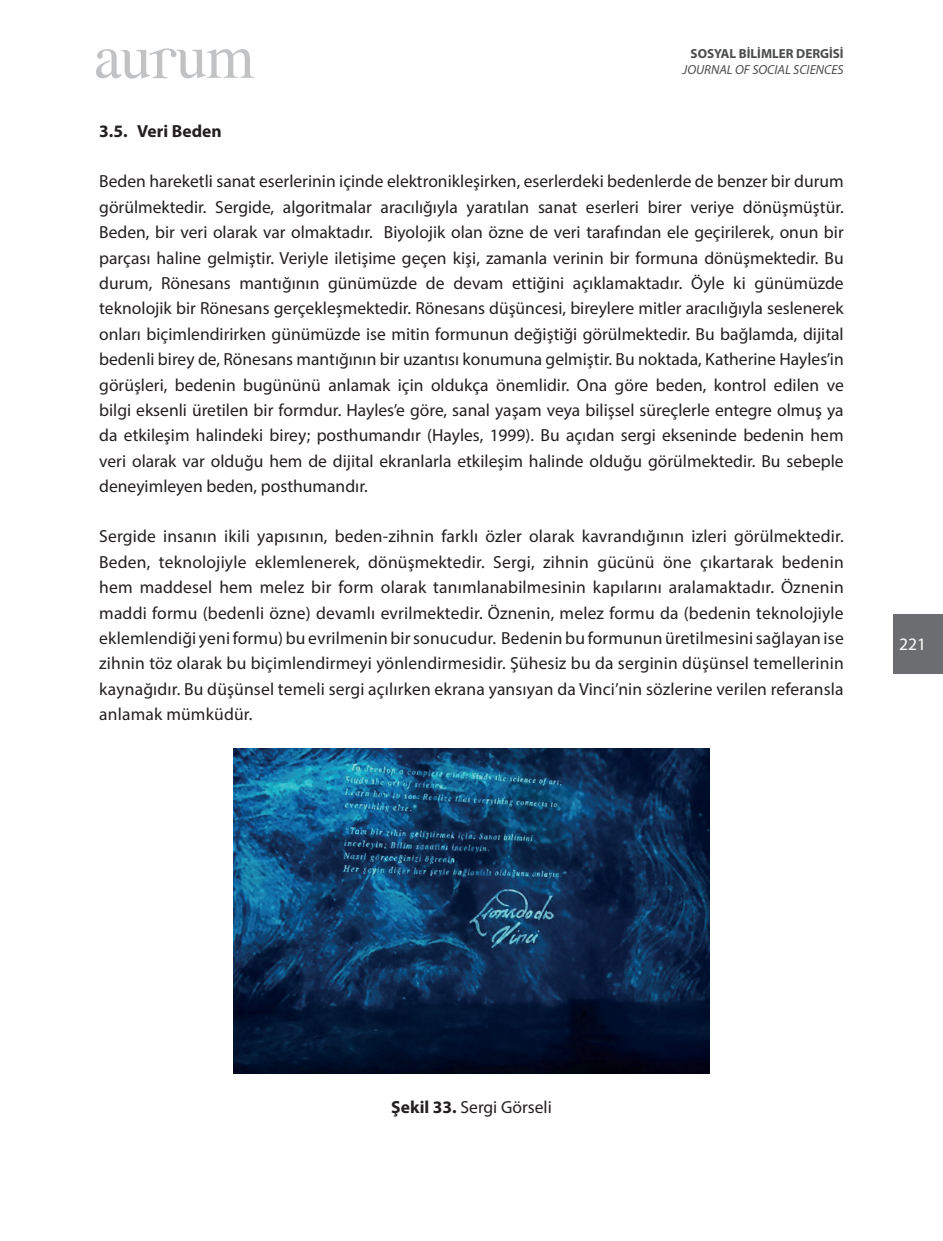
<style>
.page{position:relative;width:943px;height:1241px;background:#fff}
.page>*{position:absolute;margin:0;border:0;box-sizing:border-box;transform-origin:0 0}
.t1{font:17.5px/25.4px "Myriad Pro";color:#231f20;text-align:justify}
.t2{font:700 17.5px "Myriad Pro";color:#231f20}
.t3{font:17.5px "Myriad Pro";color:#fff}
.t4{font:italic 13.12px "Myriad Pro";color:#4b4c4d}
.t5{font:700 13.12px "Myriad Pro";color:#4b4c4d}
.s1{font-weight:700}
</style>
<div class="page">
<div style="left:893px;top:614px;width:50px;height:59px;background:#6c6d70"></div>
<svg style="left:96px;top:48px;width:158px;height:31px"></svg>
<img style="left:233px;top:748px;width:477px;height:324px">
<p class="t5" style="left:690px;top:45px;width:155px">SOSYAL BİLİMLER DERGİSİ</p>
<p class="t4" style="left:682px;top:61px;width:163px">JOURNAL OF SOCIAL SCIENCES</p>
<p class="t2" style="left:99px;top:120px;width:124px">3.5. Veri Beden</p>
<p class="t1" style="left:99px;top:168px;width:746px">Beden hareketli sanat eserlerinin içinde elektronikleşirken, eserlerdeki bedenlerde de benzer bir durum görülmektedir. Sergide, algoritmalar aracılığıyla yaratılan sanat eserleri birer veriye dönüşmüştür.<br>Beden, bir veri olarak var olmaktadır. Biyolojik olan özne de veri tarafından ele geçirilerek, onun bir parçası haline gelmiştir. Veriyle iletişime geçen kişi, zamanla verinin bir formuna dönüşmektedir. Bu durum, Rönesans mantığının günümüzde de devam ettiğini açıklamaktadır. Öyle ki günümüzde teknolojik bir Rönesans gerçekleşmektedir. Rönesans düşüncesi, bireylere mitler aracılığıyla seslenerek onları biçimlendirirken günümüzde ise mitin formunun değiştiği görülmektedir. Bu bağlamda, dijital bedenli birey de, Rönesans mantığının bir uzantısı konumuna gelmiştir. Bu noktada, Katherine Hayles’in görüşleri, bedenin bugününü anlamak için oldukça önemlidir. Ona göre beden, kontrol edilen ve bilgi eksenli üretilen bir formdur. Hayles’e göre, sanal yaşam veya bilişsel süreçlerle entegre olmuş ya da etkileşim halindeki birey; posthumandır (Hayles, 1999). Bu açıdan sergi ekseninde bedenin hem veri olarak var olduğu hem de dijital ekranlarla etkileşim halinde olduğu görülmektedir. Bu sebeple deneyimleyen beden, posthumandır.</p>
<p class="t1" style="left:99px;top:523px;width:746px">Sergide insanın ikili yapısının, beden-zihnin farklı özler olarak kavrandığının izleri görülmektedir.<br>Beden, teknolojiyle eklemlenerek, dönüşmektedir. Sergi, zihnin gücünü öne çıkartarak bedenin hem maddesel hem melez bir form olarak tanımlanabilmesinin kapılarını aralamaktadır. Öznenin maddi formu (bedenli özne) devamlı evrilmektedir. Öznenin, melez formu da (bedenin teknolojiyle eklemlendiği yeni formu) bu evrilmenin bir sonucudur. Bedenin bu formunun üretilmesini sağlayan ise zihnin töz olarak bu biçimlendirmeyi yönlendirmesidir. Şühesiz bu da serginin düşünsel temellerinin kaynağıdır. Bu düşünsel temeli sergi açılırken ekrana yansıyan da Vinci’nin sözlerine verilen referansla anlamak mümküdür.</p>
<p class="t3" style="left:899px;top:632px;width:28px">221</p>
<p class="t1" style="left:391px;top:1093px;width:162px"><span class="s1">Şekil 33.</span> Sergi Görseli</p>
</div>
